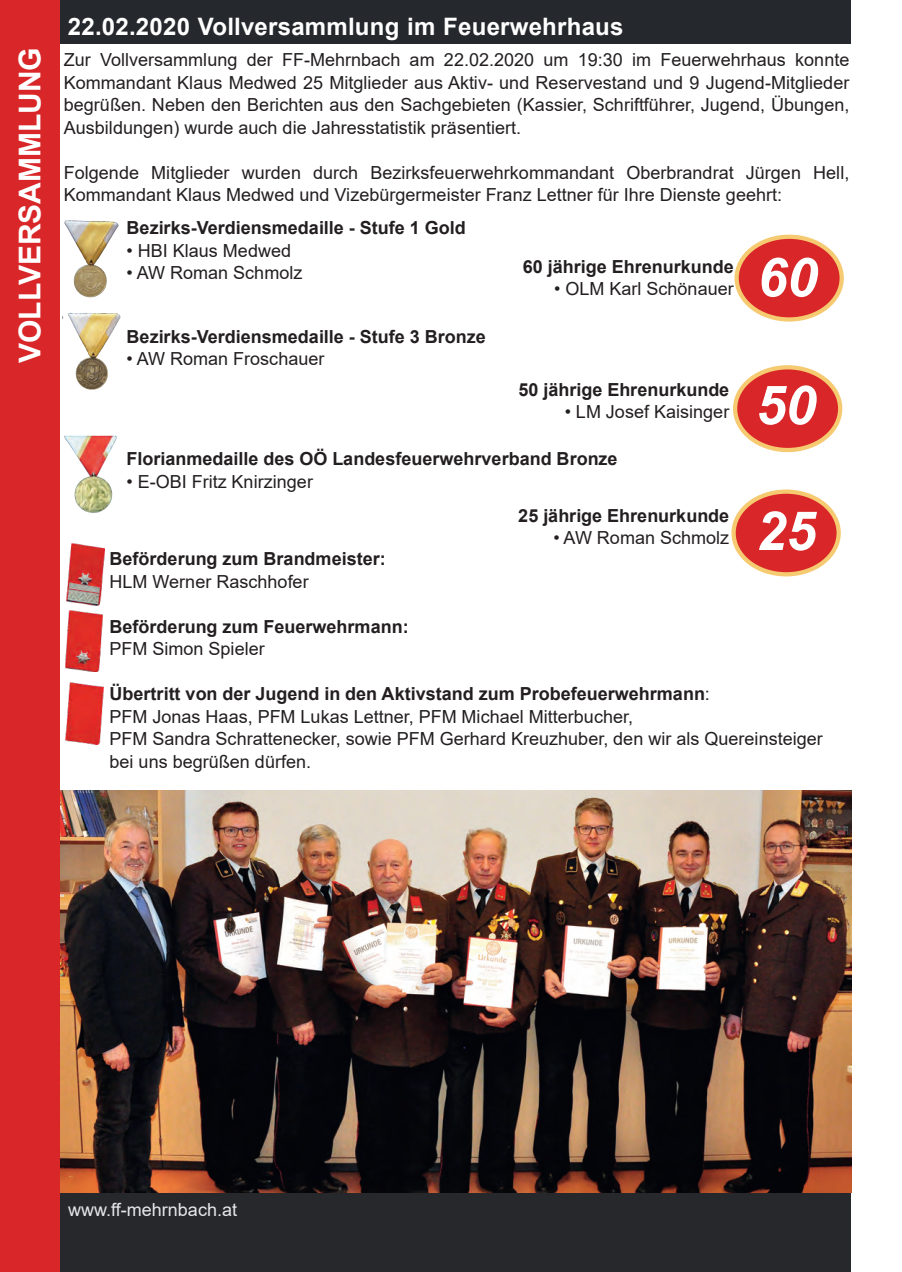
<style>
.page{position:relative;width:902px;height:1272px;background:#fff}
.page>*{position:absolute;margin:0;border:0;box-sizing:border-box;transform-origin:0 0}
.t1{font:italic 700 54px "Arial";color:#fff}
.t2{font:700 30px "Arial";color:#fff}
.t3{font:700 24px "Arial";letter-spacing:.01em;color:#fff}
.t4{font:18px/22.5px "Arial";color:#231f20}
.t5{font:700 18px "Arial";color:#231f20}
.t6{font:18px "Arial";color:#e6e7e9}
.s1{font-weight:700}
</style>
<div class="page">
<div style="left:60px;top:1190px;width:790px;height:81px;background:#26282b"></div>
<div style="left:59px;top:0;width:791px;height:44px;background:#25282c"></div>
<div style="left:733px;top:491px;width:105px;height:83px;background:#d92628;border-radius:50%"></div>
<div style="left:731px;top:489px;width:109px;height:87px;border:4px solid #f5ca70;border-radius:50%"></div>
<div style="left:735px;top:367px;width:105px;height:83px;background:#d92628;border-radius:50%"></div>
<div style="left:733px;top:365px;width:109px;height:87px;border:4px solid #f5ca70;border-radius:50%"></div>
<img style="left:60px;top:790px;width:790px;height:401px">
<img style="left:66px;top:682px;width:37px;height:62px">
<img style="left:66px;top:610px;width:36px;height:62px">
<img style="left:66px;top:543px;width:39px;height:62px">
<img style="left:64px;top:220px;width:55px;height:78px">
<img style="left:63px;top:313px;width:58px;height:77px">
<img style="left:64px;top:435px;width:53px;height:78px">
<div style="left:736px;top:237px;width:105px;height:82px;background:#d92628;border-radius:50%"></div>
<div style="left:734px;top:235px;width:109px;height:86px;border:4px solid #f5ca70;border-radius:50%"></div>
<div style="left:0;top:0;width:59px;height:1271px;background:#d92628"></div>
<h2 class="t2" style="left:13px;top:363px;width:317px;rotate:-90deg">VOLLVERSAMMLUNG</h2>
<h3 class="t3" style="left:68px;top:13px;width:557px">22.02.2020 Vollversammlung im Feuerwehrhaus</h3>
<p class="t4" style="left:64px;top:49px;width:787px;text-align:justify">Zur Vollversammlung der FF-Mehrnbach am 22.02.2020 um 19:30 im Feuerwehrhaus konnte Kommandant Klaus Medwed 25 Mitglieder aus Aktiv- und Reservestand und 9 Jugend-Mitglieder begrüßen. Neben den Berichten aus den Sachgebieten (Kassier, Schriftführer, Jugend, Übungen, Ausbildungen) wurde auch die Jahresstatistik präsentiert.</p>
<p class="t4" style="left:64px;top:161px;width:787px">Folgende Mitglieder wurden durch Bezirksfeuerwehrkommandant Oberbrandrat Jürgen Hell,<br>Kommandant Klaus Medwed und Vizebürgermeister Franz Lettner für Ihre Dienste geehrt:</p>
<p class="t5" style="left:127px;top:218px;width:340px">Bezirks-Verdiensmedaille - Stufe 1 Gold</p>
<p class="t4" style="left:127px;top:239px;width:166px">• HBI Klaus Medwed</p>
<p class="t4" style="left:127px;top:262px;width:177px">• AW Roman Schmolz</p>
<h1 class="t1" style="left:757px;top:247px;width:62px">60</h1>
<p class="t5" style="left:523px;top:256px;width:212px">60 jährige Ehrenurkunde</p>
<p class="t4" style="left:554px;top:278px;width:181px">• OLM Karl Schönauer</p>
<p class="t5" style="left:127px;top:326px;width:361px">Bezirks-Verdiensmedaille - Stufe 3 Bronze</p>
<p class="t4" style="left:127px;top:348px;width:199px">• AW Roman Froschauer</p>
<p class="t5" style="left:518px;top:379px;width:212px">50 jährige Ehrenurkunde</p>
<p class="t4" style="left:564px;top:401px;width:166px">• LM Josef Kaisinger</p>
<p class="t5" style="left:127px;top:449px;width:492px">Florianmedaille des OÖ Landesfeuerwehrverband Bronze</p>
<p class="t4" style="left:127px;top:470px;width:188px">• E-OBI Fritz Knirzinger</p>
<h1 class="t1" style="left:755px;top:375px;width:62px">50</h1>
<p class="t5" style="left:518px;top:505px;width:212px">25 jährige Ehrenurkunde</p>
<p class="t4" style="left:553px;top:526px;width:177px">• AW Roman Schmolz</p>
<h1 class="t1" style="left:755px;top:501px;width:62px">25</h1>
<p class="t5" style="left:109px;top:549px;width:278px">Beförderung zum Brandmeister:</p>
<p class="t4" style="left:109px;top:570px;width:201px">HLM Werner Raschhofer</p>
<p class="t5" style="left:109px;top:616px;width:300px">Beförderung zum Feuerwehrmann:</p>
<p class="t4" style="left:109px;top:637px;width:157px">PFM Simon Spieler</p>
<p class="t4" style="left:109px;top:682px;width:714px"><span class="s1">Übertritt von der Jugend in den Aktivstand zum Probefeuerwehrmann</span>:<br>PFM Jonas Haas, PFM Lukas Lettner, PFM Michael Mitterbucher,<br>PFM Sandra Schrattenecker, sowie PFM Gerhard Kreuzhuber, den wir als Quereinsteiger bei uns begrüßen dürfen.</p>
<p class="t6" style="left:68px;top:1199px;width:170px">www.ff-mehrnbach.at</p>
</div>
